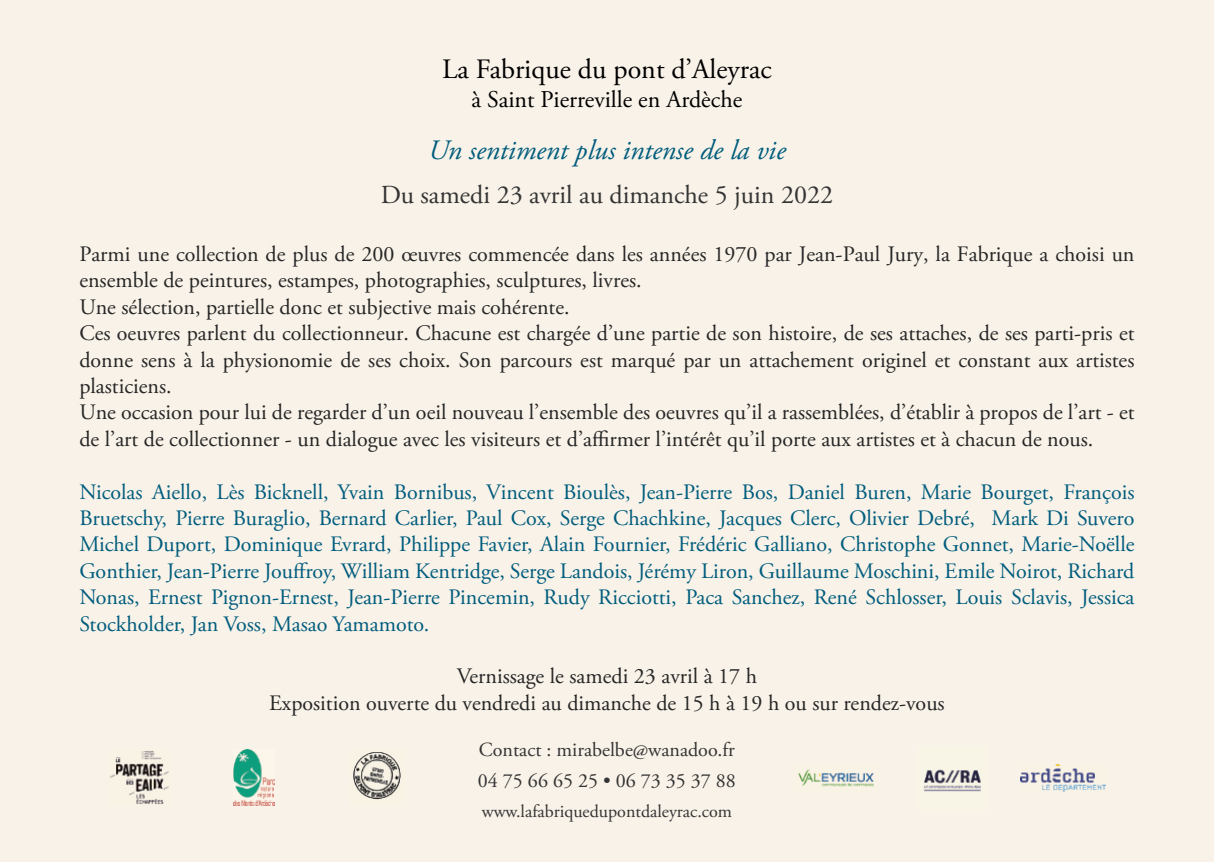
<style>
.page{position:relative;width:1214px;height:862px;background:#fff}
.page>*{position:absolute;margin:0;border:0;box-sizing:border-box;transform-origin:0 0}
.t1{font:italic 28px "Adobe Garamond Pro";color:#005c7d}
.t2{font:28px "Adobe Garamond Pro";color:#000}
.t3{font:26px "Adobe Garamond Pro";color:#343434}
.t4{font:24px "Adobe Garamond Pro";color:#000}
.t5{font:22px/26.4px "Adobe Garamond Pro";color:#262626}
.t6{font:22px/26.4px "Adobe Garamond Pro";color:#005c7d;text-align:justify}
.t7{font:20px/30px "Adobe Garamond Pro";color:#343434}
.t8{font:18px "Adobe Garamond Pro";color:#343434}
</style>
<div class="page">
<div style="left:0;top:0;width:1213px;height:862px;background:#f8f2e8"></div>
<img style="left:924px;top:769px;width:57px;height:23px">
<img style="left:353px;top:752px;width:48px;height:48px">
<img style="left:233px;top:750px;width:41px;height:55px">
<img style="left:798px;top:769px;width:76px;height:18px">
<img style="left:110px;top:750px;width:59px;height:55px">
<img style="left:1020px;top:764px;width:85px;height:27px">
<p class="t2" style="left:442px;top:57px;width:331px">La Fabrique du pont d’Aleyrac</p>
<p class="t4" style="left:471px;top:89px;width:272px">à Saint Pierreville en Ardèche</p>
<p class="t1" style="left:428px;top:138px;width:359px">Un sentiment plus intense de la vie</p>
<p class="t3" style="left:381px;top:184px;width:453px">Du samedi 23 avril au dimanche 5 juin 2022</p>
<p class="t5" style="left:79px;top:243px;width:1056px">Parmi une collection de plus de 200 œuvres commencée dans les années 1970 par Jean-Paul Jury, la Fabrique a choisi un ensemble de peintures, estampes, photographies, sculptures, livres.<br>Une sélection, partielle donc et subjective mais cohérente.<br>Ces oeuvres parlent du collectionneur. Chacune est chargée d’une partie de son histoire, de ses attaches, de ses parti-pris et donne sens à la physionomie de ses choix. Son parcours est marqué par un attachement originel et constant aux artistes plasticiens.<br>Une occasion pour lui de regarder d’un oeil nouveau l’ensemble des oeuvres qu’il a rassemblées, d’établir à propos de l’art - et de l’art de collectionner - un dialogue avec les visiteurs et d’affirmer l’intérêt qu’il porte aux artistes et à chacun de nous.</p>
<p class="t6" style="left:79px;top:480px;width:1056px">Nicolas Aiello, Lès Bicknell, Yvain Bornibus, Vincent Bioulès, Jean-Pierre Bos, Daniel Buren, Marie Bourget, François Bruetschy, Pierre Buraglio, Bernard Carlier, Paul Cox, Serge Chachkine, Jacques Clerc, Olivier Debré, Mark Di Suvero Michel Duport, Dominique Evrard, Philippe Favier, Alain Fournier, Frédéric Galliano, Christophe Gonnet, Marie-Noëlle Gonthier, Jean-Pierre Jouffroy, William Kentridge, Serge Landois, Jérémy Liron, Guillaume Moschini, Emile Noirot, Richard Nonas, Ernest Pignon-Ernest, Jean-Pierre Pincemin, Rudy Ricciotti, Paca Sanchez, René Schlosser, Louis Sclavis, Jessica Stockholder, Jan Voss, Masao Yamamoto.</p>
<p class="t5" style="left:269px;top:665px;width:677px;text-align:center">Vernissage le samedi 23 avril à 17 h<br>Exposition ouverte du vendredi au dimanche de 15 h à 19 h ou sur rendez-vous</p>
<p class="t7" style="left:478px;top:737px;width:259px">Contact : mirabelbe@wanadoo.fr<br>04 75 66 65 25 • 06 73 35 37 88</p>
<p class="t8" style="left:482px;top:803px;width:252px">www.lafabriquedupontdaleyrac.com</p>
</div>
